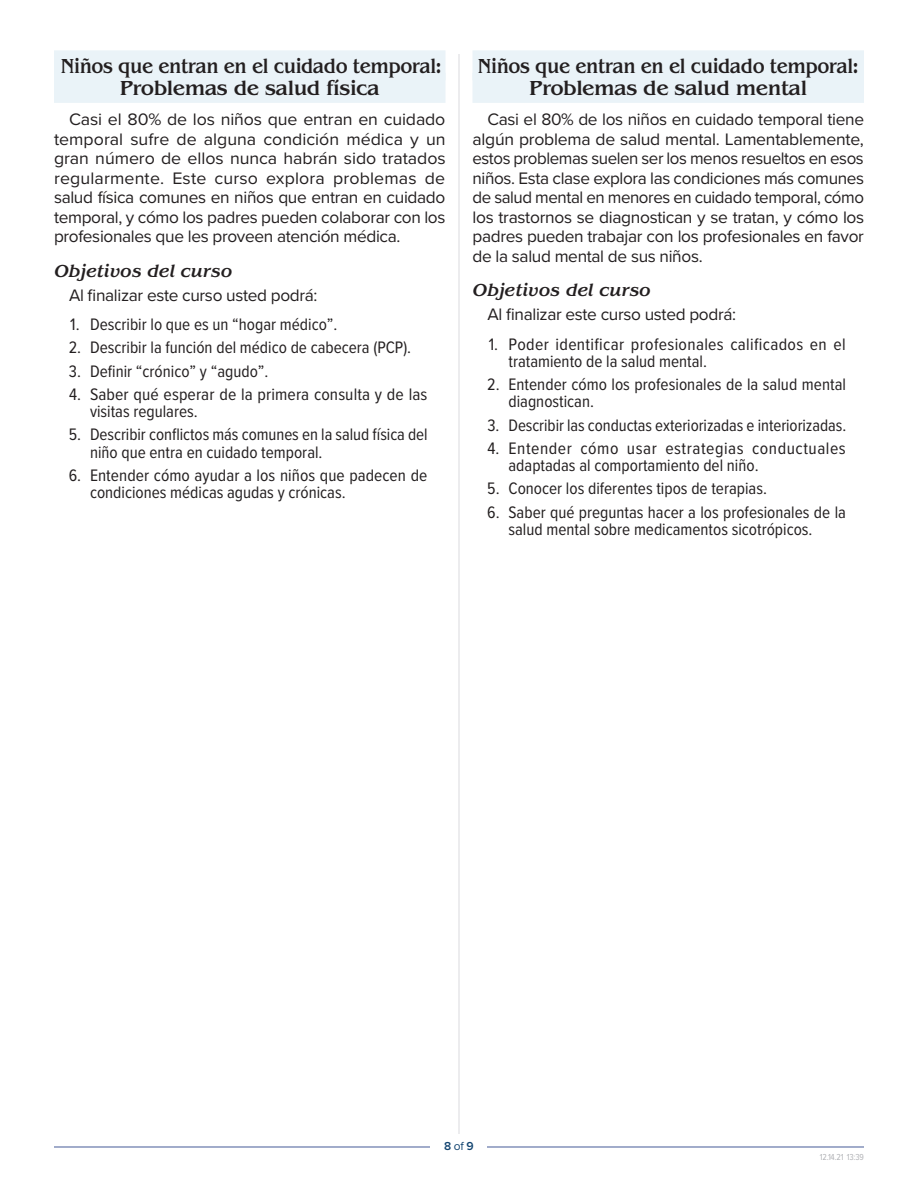
<style>
.page{position:relative;width:918px;height:1188px;background:#fff}
.page>*{position:absolute;margin:0;border:0;box-sizing:border-box;transform-origin:0 0}
.Header-CourseBK{font:500 21px "Benguiat Pro ITC";letter-spacing:-.025em;color:#231f20;scale:.9 1}
.Header-CourseBK-2{font:500 21px "Benguiat Pro ITC";letter-spacing:-.025em;color:#231f20}
.Header-CourseObj{font:italic 500 18px "Benguiat Pro ITC";letter-spacing:-.01em;color:#231f20}
.t1{font:17.25px/19.5px "Proxima Nova";letter-spacing:-.02em;color:#231f20;text-align:justify}
.t2{font:17.25px/17.2px "Proxima Nova Cond";color:#231f20}
.t3{font:17.25px/17.2px "Proxima Nova Cond";letter-spacing:.03em;color:#231f20}
.t4{font:17.25px/17.2px "Proxima Nova Cond";letter-spacing:.02em;color:#231f20}
.t5{font:600 12px "Proxima Nova";color:#124470}
.t6{font:9px "Proxima Nova Cond";letter-spacing:-.02em;color:#b2b3b7}
.s1{font-weight:400}
</style>
<div class="page">
<hr style="left:458px;top:54px;width:2px;height:1080px;background:#e6e7e9">
<hr style="left:54px;top:1146px;width:810px;height:2px;background:#8391ba">
<div style="left:431px;top:1141px;width:56px;height:17px;background:#fff"></div>
<div style="left:54px;top:50px;width:392px;height:30px;background:#eaf3f8"></div>
<div style="left:54px;top:73px;width:392px;height:30px;background:#eaf3f8"></div>
<div style="left:472px;top:50px;width:392px;height:30px;background:#eaf3f8"></div>
<div style="left:472px;top:73px;width:392px;height:30px;background:#eaf3f8"></div>
<p class="Header-CourseBK" style="left:61px;top:54px;width:424px">Niños que entran en el cuidado temporal:</p>
<p class="Header-CourseBK-2" style="left:120px;top:76px;width:262px">Problemas de salud física</p>
<p class="t1" style="left:54px;top:109px;width:393px;text-indent:15px">Casi el 80% de los niños que entran en cuidado temporal sufre de alguna condición médica y un gran número de ellos nunca habrán sido tratados regularmente. Este curso explora problemas de salud física comunes en niños que entran en cuidado temporal, y cómo los padres pueden colaborar con los profesionales que les proveen atención médica.</p>
<p class="Header-CourseObj" style="left:54px;top:261px;width:180px">Objetivos del curso</p>
<p class="t1" style="left:69px;top:285px;width:250px">Al finalizar este curso usted podrá:</p>
<p class="t2" style="left:70px;top:315px;width:269px">1. Describir lo que es un “hogar médico”.</p>
<p class="t2" style="left:69px;top:338px;width:344px">2. Describir la función del médico de cabecera (PCP).</p>
<p class="t2" style="left:69px;top:362px;width:201px">3. Definir “crónico” y “agudo”.</p>
<p class="t2" style="left:90px;top:385px;width:339px;text-indent:-21px">4. Saber qué esperar de la primera consulta y de las visitas regulares.</p>
<p class="t2" style="left:90px;top:425px;width:339px;text-indent:-21px">5. Describir conflictos más comunes en la salud física del niño que entra en cuidado temporal.</p>
<p class="t2" style="left:90px;top:466px;width:339px;text-indent:-21px">6. Entender cómo ayudar a los niños que padecen de condiciones médicas agudas y crónicas.</p>
<p class="Header-CourseBK" style="left:478px;top:54px;width:424px">Niños que entran en el cuidado temporal:</p>
<p class="Header-CourseBK-2" style="left:529px;top:76px;width:280px">Problemas de salud mental</p>
<p class="t1" style="left:472px;top:109px;width:393px;text-indent:15px">Casi el 80% de los niños en cuidado temporal tiene algún problema de salud mental. Lamentablemente, estos problemas suelen ser los menos resueltos en esos niños. Esta clase explora las condiciones más comunes de salud mental en menores en cuidado temporal, cómo los trastornos se diagnostican y se tratan, y cómo los padres pueden trabajar con los profesionales en favor de la salud mental de sus niños.</p>
<p class="Header-CourseObj" style="left:472px;top:280px;width:180px">Objetivos del curso</p>
<p class="t1" style="left:488px;top:304px;width:250px">Al finalizar este curso usted podrá:</p>
<p class="t4" style="left:508px;top:335px;width:339px;text-indent:-20px">1. Poder identificar profesionales calificados en el tratamiento de la salud mental.</p>
<p class="t2" style="left:508px;top:375px;width:339px;text-indent:-21px">2. Entender cómo los profesionales de la salud mental diagnostican.</p>
<p class="t2" style="left:487px;top:416px;width:360px">3. Describir las conductas exteriorizadas e interiorizadas.</p>
<p class="t3" style="left:508px;top:439px;width:339px;text-indent:-21px">4. Entender cómo usar estrategias conductuales adaptadas al comportamiento del niño.</p>
<p class="t2" style="left:487px;top:479px;width:281px">5. Conocer los diferentes tipos de terapias.</p>
<p class="t2" style="left:508px;top:503px;width:339px;text-indent:-21px">6. Saber qué preguntas hacer a los profesionales de la salud mental sobre medicamentos sicotrópicos.</p>
<p class="t5" style="left:444px;top:1138px;width:31px">8 <span class="s1">of</span> 9</p>
<p class="t6" style="left:820px;top:1150px;width:46px">12.14.21 13:39</p>
</div>
